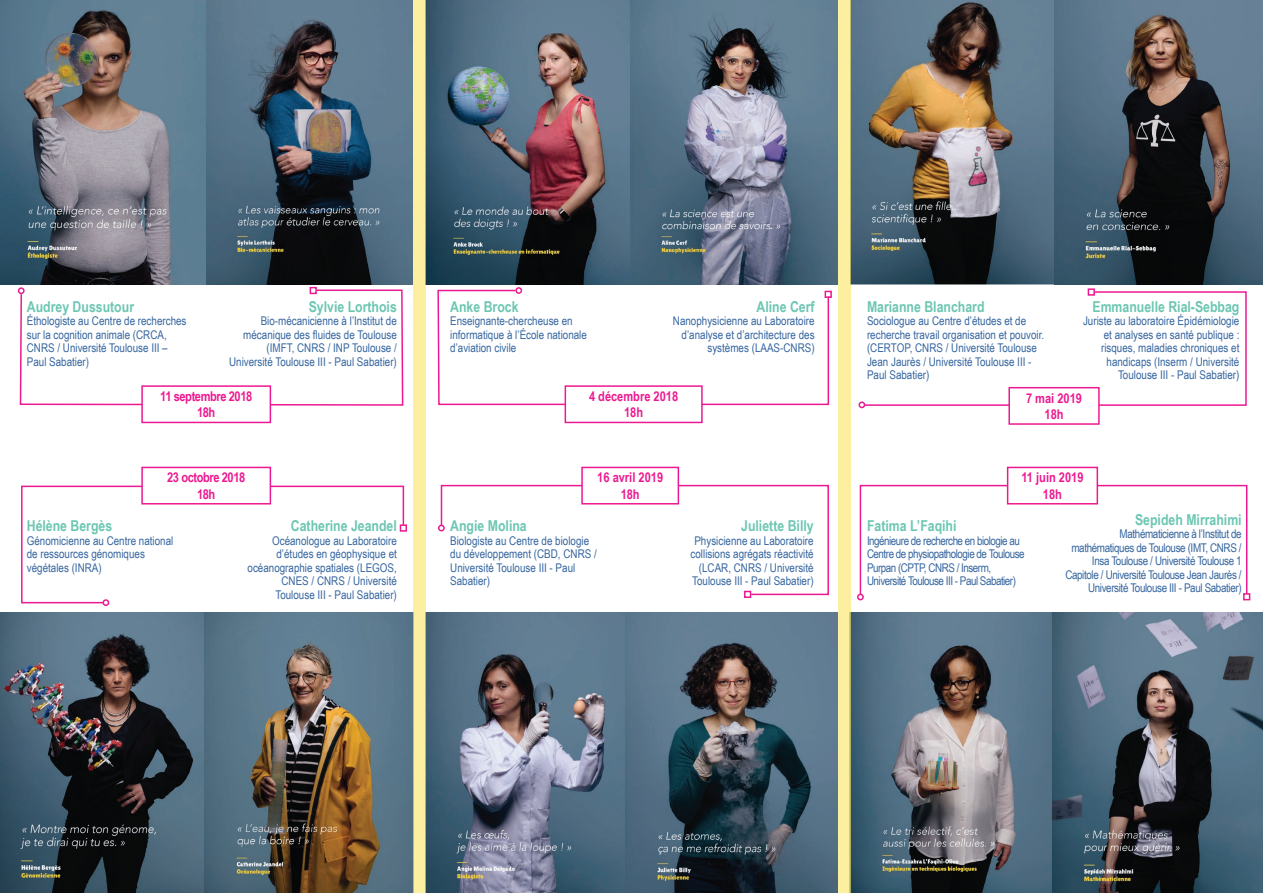
<style>
.page{position:relative;width:1263px;height:893px;background:#fff}
.page>*{position:absolute;margin:0;border:0;box-sizing:border-box;transform-origin:0 0}
.t1{font:700 15px "Arial Narrow";color:#6cc6b2}
.t2{font:700 13.5px/16.5px "Arial Narrow";color:#ed1990;text-align:center}
.t3{font:700 13.5px/16.5px "Arial Narrow";letter-spacing:-.03em;color:#ed1990;text-align:center}
.t4{font:12px/13.5px "Arial Narrow";color:#35659f}
.t5{font:12px/13.5px "Arial Narrow";letter-spacing:-.03em;color:#35659f;text-align:right}
.t6{font:12px/13.5px "Arial Narrow";letter-spacing:-.04em;color:#35659f}
</style>
<div class="page">
<svg style="left:859px;top:484px;width:389px;height:111px"></svg>
<svg style="left:863px;top:291px;width:384px;height:116px"></svg>
<svg style="left:440px;top:484px;width:389px;height:112px"></svg>
<svg style="left:437px;top:289px;width:393px;height:117px"></svg>
<svg style="left:21px;top:485px;width:384px;height:119px"></svg>
<img style="left:0;top:0;width:412px;height:284px">
<img style="left:426px;top:0;width:412px;height:284px">
<img style="left:850px;top:0;width:204px;height:284px">
<img style="left:1054px;top:0;width:209px;height:284px">
<img style="left:0;top:612px;width:414px;height:281px">
<img style="left:426px;top:612px;width:199px;height:281px">
<img style="left:625px;top:612px;width:213px;height:281px">
<img style="left:850px;top:613px;width:202px;height:280px">
<img style="left:1052px;top:613px;width:211px;height:280px">
<div style="left:565px;top:386px;width:137px;height:36px;background:#fff"></div>
<div style="left:565px;top:385px;width:138px;height:38px;border:2px solid #ed1990"></div>
<div style="left:1009px;top:388px;width:90px;height:36px;background:#fff"></div>
<div style="left:1008px;top:387px;width:92px;height:38px;border:2px solid #ed1990"></div>
<div style="left:1008px;top:467px;width:89px;height:37px;background:#fff"></div>
<div style="left:1007px;top:467px;width:91px;height:37px;border:2px solid #ed1990"></div>
<div style="left:142px;top:467px;width:128px;height:37px;background:#fff"></div>
<div style="left:141px;top:467px;width:130px;height:37px;border:2px solid #ed1990"></div>
<svg style="left:19px;top:289px;width:385px;height:117px"></svg>
<div style="left:142px;top:386px;width:128px;height:36px;background:#fff"></div>
<div style="left:141px;top:385px;width:130px;height:38px;border:2px solid #ed1990"></div>
<div style="left:582px;top:467px;width:96px;height:37px;background:#fff"></div>
<div style="left:581px;top:467px;width:98px;height:37px;border:2px solid #ed1990"></div>
<div style="left:18px;top:287px;width:7px;height:7px;border:2px solid #ed1990;border-radius:50%"></div>
<div style="left:103px;top:599px;width:6px;height:7px;border:2px solid #ed1990;border-radius:50%"></div>
<div style="left:414px;top:0;width:12px;height:893px;background:#fcef9f"></div>
<div style="left:838px;top:0;width:12px;height:893px;background:#fcef9f"></div>
<div style="left:515px;top:287px;width:7px;height:7px;border:2px solid #ed1990;border-radius:50%"></div>
<div style="left:438px;top:525px;width:7px;height:6px;border:2px solid #ed1990;border-radius:50%"></div>
<div style="left:858px;top:401px;width:7px;height:7px;border:2px solid #ed1990;border-radius:50%"></div>
<div style="left:857px;top:594px;width:7px;height:6px;border:2px solid #ed1990;border-radius:50%"></div>
<div style="left:310px;top:287px;width:7px;height:7px;border:2px solid #ed1990"></div>
<div style="left:400px;top:524px;width:7px;height:8px;border:2px solid #ed1990"></div>
<div style="left:824px;top:291px;width:8px;height:7px;border:2px solid #ed1990"></div>
<div style="left:744px;top:591px;width:7px;height:7px;border:2px solid #ed1990"></div>
<div style="left:1088px;top:288px;width:7px;height:8px;border:2px solid #ed1990"></div>
<div style="left:1243px;top:593px;width:7px;height:7px;border:2px solid #ed1990"></div>
<p class="t1" style="left:27px;top:295px;width:109px">Audrey Dussutour</p>
<p class="t4" style="left:27px;top:314px;width:161px">Éthologiste au Centre de recherches sur la cognition animale (CRCA,<br>CNRS / Université Toulouse III –<br>Paul Sabatier)</p>
<p class="t1" style="left:309px;top:295px;width:90px">Sylvie Lorthois</p>
<p class="t4" style="left:229px;top:314px;width:169px;text-align:right">Bio-mécanicienne à l’Institut de mécanique des fluides de Toulouse (IMFT, CNRS / INP Toulouse / Université Toulouse III - Paul Sabatier)</p>
<p class="t3" style="left:160px;top:387px;width:93px">11 septembre 2018<br>18h</p>
<p class="t3" style="left:167px;top:469px;width:80px">23 octobre 2018<br>18h</p>
<p class="t1" style="left:27px;top:515px;width:87px">Hélène Bergès</p>
<p class="t4" style="left:27px;top:533px;width:148px">Génomicienne au Centre national de ressources génomiques végétales (INRA)</p>
<p class="t1" style="left:291px;top:515px;width:107px">Catherine Jeandel</p>
<p class="t4" style="left:248px;top:533px;width:151px;text-align:right">Océanologue au Laboratoire d’études en géophysique et océanographie spatiales (LEGOS,<br>CNES / CNRS / Université<br>Toulouse III - Paul Sabatier)</p>
<p class="t1" style="left:450px;top:295px;width:70px">Anke Brock</p>
<p class="t4" style="left:450px;top:314px;width:138px">Enseignante-chercheuse en informatique à l’École nationale d’aviation civile</p>
<p class="t1" style="left:756px;top:295px;width:60px">Aline Cerf</p>
<p class="t4" style="left:673px;top:314px;width:143px;text-align:right">Nanophysicienne au Laboratoire d’analyse et d’architecture des systèmes (LAAS-CNRS)</p>
<p class="t1" style="left:867px;top:295px;width:119px">Marianne Blanchard</p>
<p class="t4" style="left:867px;top:314px;width:179px">Sociologue au Centre d’études et de recherche travail organisation et pouvoir. (CERTOP, CNRS / Université Toulouse Jean Jaurès / Université Toulouse III - Paul Sabatier)</p>
<p class="t1" style="left:1092px;top:295px;width:148px">Emmanuelle Rial-Sebbag</p>
<p class="t4" style="left:1083px;top:314px;width:158px;text-align:right">Juriste au laboratoire Épidémiologie et analyses en santé publique : risques, maladies chroniques et handicaps (Inserm / Université<br>Toulouse III - Paul Sabatier)</p>
<p class="t2" style="left:589px;top:387px;width:91px">4 décembre 2018<br>18h</p>
<p class="t2" style="left:1026px;top:389px;width:58px">7 mai 2019<br>18h</p>
<p class="t2" style="left:597px;top:469px;width:67px">16 avril 2019<br>18h</p>
<p class="t1" style="left:450px;top:515px;width:78px">Angie Molina</p>
<p class="t4" style="left:450px;top:533px;width:148px">Biologiste au Centre de biologie du développement (CBD, CNRS /<br>Université Toulouse III - Paul<br>Sabatier)</p>
<p class="t1" style="left:741px;top:515px;width:74px">Juliette Billy</p>
<p class="t4" style="left:691px;top:533px;width:125px;text-align:right">Physicienne au Laboratoire collisions agrégats réactivité (LCAR, CNRS / Université<br>Toulouse III - Paul Sabatier)</p>
<p class="t2" style="left:1021px;top:469px;width:64px">11 juin 2019<br>18h</p>
<p class="t1" style="left:867px;top:515px;width:91px">Fatima L’Faqihi</p>
<p class="t6" style="left:867px;top:533px;width:159px">Ingénieure de recherche en biologie au Centre de physiopathologie de Toulouse Purpan (CPTP, CNRS / Inserm, Université Toulouse III - Paul Sabatier)</p>
<p class="t1" style="left:1135px;top:508px;width:108px">Sepideh Mirrahimi</p>
<p class="t5" style="left:1065px;top:527px;width:178px">Mathématicienne à l’Institut de mathématiques de Toulouse (IMT, CNRS / Insa Toulouse / Université Toulouse 1<br>Capitole / Université Toulouse Jean Jaurès / Université Toulouse III - Paul Sabatier)</p>
</div>
